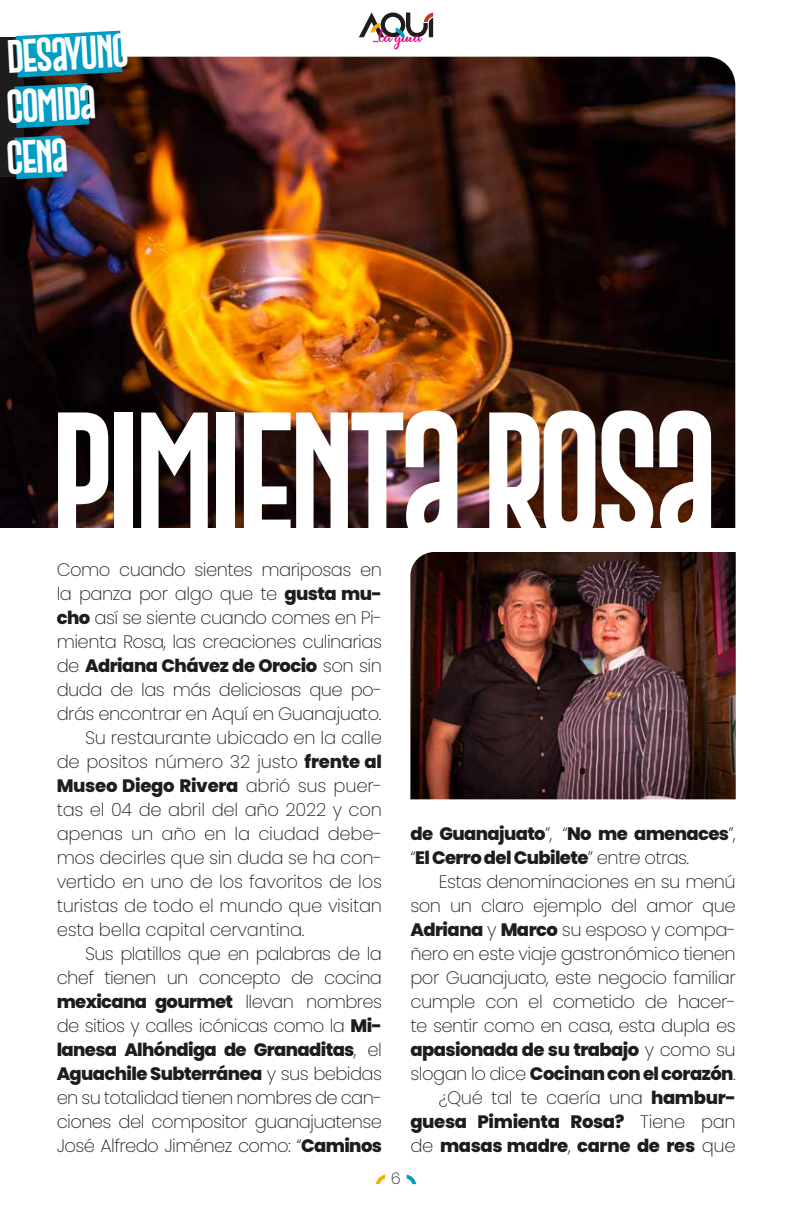
<style>
.page{position:relative;width:792px;height:1224px;background:#fff}
.page>*{position:absolute;margin:0;border:0;box-sizing:border-box;transform-origin:0 0}
.t1{font:130.4px "Gobold Extra 2";letter-spacing:-.06em;color:#fff}
.t2{font:34.2px "Gobold Extra 2";color:#fff}
.t3{font:200 18px/24px "Poppins";letter-spacing:-.03em;color:#1d1d1b;text-align:right}
.t4{font:800 18px/24px "Poppins";letter-spacing:-.035em;color:#1d1d1b}
.t5{font:800 18px "Poppins";letter-spacing:-.015em;color:#1d1d1b}
.t6{font:200 16px "Poppins";color:#1d1d1b}
.t7{font:700 14px "Fredly";color:#e6007e}
.s1{font-weight:800}
.s2{font-weight:200}
</style>
<div class="page">
<svg style="left:376px;top:1175px;width:9px;height:9px"></svg>
<svg style="left:407px;top:1175px;width:9px;height:9px"></svg>
<img style="left:0;top:57px;width:735px;height:471px">
<svg style="left:359px;top:12px;width:74px;height:25px"></svg>
<div style="left:0;top:37px;width:24px;height:139px;background:#1d1d1b"></div>
<svg style="left:14px;top:31px;width:108px;height:97px;background:#117993"></svg>
<img style="left:410px;top:552px;width:326px;height:247px">
<svg style="left:14px;top:135px;width:49px;height:44px;background:#0490b4"></svg>
<h2 class="t2" style="left:5px;top:35px;width:124px;rotate:-3deg">DESAYUNO</h2>
<h2 class="t2" style="left:5px;top:85px;width:91px;rotate:-3deg">COMIDA</h2>
<h2 class="t2" style="left:5px;top:136px;width:63px;rotate:-3deg">CENA</h2>
<p class="t7" style="left:373px;top:29px;width:50px">...la guía</p>
<h1 class="t1" style="left:50px;top:391px;width:670px">PIMIENTA ROSA</h1>
<p class="t3" style="left:57px;top:558px;width:327px">Como cuando sientes mariposas en</p>
<p class="t3" style="left:57px;top:582px;width:327px">la panza por algo que te <span class="s1">gusta mu-</span></p>
<p class="t3" style="left:57px;top:606px;width:327px"><span class="s1">cho</span> así se siente cuando comes en Pi-</p>
<p class="t3" style="left:57px;top:630px;width:327px">mienta Rosa, las creaciones culinarias</p>
<p class="t4" style="left:57px;top:654px;width:327px"><span class="s2">de</span> Adriana Chávez de Orocio <span class="s2">son sin</span></p>
<p class="t3" style="left:57px;top:678px;width:327px">duda de las más deliciosas que po-</p>
<p class="t3" style="left:57px;top:702px;width:326px">drás encontrar en Aquí en Guanajuato.</p>
<p class="t3" style="left:85px;top:726px;width:299px">Su restaurante ubicado en la calle</p>
<p class="t3" style="left:57px;top:750px;width:327px">de positos número 32 justo <span class="s1">frente al</span></p>
<p class="t5" style="left:57px;top:775px;width:327px">Museo Diego Rivera <span class="s2">abrió sus puer-</span></p>
<p class="t3" style="left:57px;top:798px;width:327px">tas el 04 de abril del año 2022 y con</p>
<p class="t3" style="left:57px;top:822px;width:327px">apenas un año en la ciudad debe-</p>
<p class="t3" style="left:57px;top:846px;width:327px">mos decirles que sin duda se ha con-</p>
<p class="t3" style="left:57px;top:870px;width:327px">vertido en uno de los favoritos de los</p>
<p class="t3" style="left:57px;top:894px;width:327px">turistas de todo el mundo que visitan</p>
<p class="t3" style="left:57px;top:918px;width:249px">esta bella capital cervantina.</p>
<p class="t3" style="left:85px;top:942px;width:298px">Sus platillos que en palabras de la</p>
<p class="t3" style="left:57px;top:966px;width:327px">chef tienen un concepto de cocina</p>
<p class="t4" style="left:57px;top:990px;width:327px">mexicana gourmet <span class="s2">llevan nombres</span></p>
<p class="t3" style="left:57px;top:1014px;width:327px">de sitios y calles icónicas como la <span class="s1">Mi-</span></p>
<p class="t4" style="left:57px;top:1038px;width:327px">lanesa Alhóndiga de Granaditas<span class="s2">, el</span></p>
<p class="t4" style="left:57px;top:1062px;width:327px">Aguachile Subterránea <span class="s2">y sus bebidas</span></p>
<p class="t3" style="left:57px;top:1086px;width:327px">en su totalidad tienen nombres de can-</p>
<p class="t3" style="left:57px;top:1110px;width:327px">ciones del compositor guanajuatense</p>
<p class="t3" style="left:57px;top:1134px;width:327px">José Alfredo Jiménez como: “<span class="s1">Caminos</span></p>
<p class="t6" style="left:391px;top:1169px;width:11px">6</p>
<p class="t4" style="left:410px;top:822px;width:327px">de Guanajuato<span class="s2">”, “</span>No me amenaces<span class="s2">”, “</span>El Cerro del Cubilete<span class="s2">” entre otras.</span></p>
<p class="t3" style="left:410px;top:870px;width:327px">Estas denominaciones en su menú son un claro ejemplo del amor que <span class="s1">Adriana</span> y <span class="s1">Marco</span> su esposo y compa&shy;ñero en este viaje gastronómico tienen por Guanajuato, este negocio familiar cumple con el cometido de hacer&shy;te sentir como en casa, esta dupla es <span class="s1">apasionada de su trabajo</span> y como su slogan lo dice <span class="s1">Cocinan con el corazón</span>. ¿Qué tal te caería una <span class="s1">hambur&shy;guesa Pimienta Rosa?</span> Tiene pan de <span class="s1">masas madre</span>, <span class="s1">carne de res</span> que</p>
</div>
